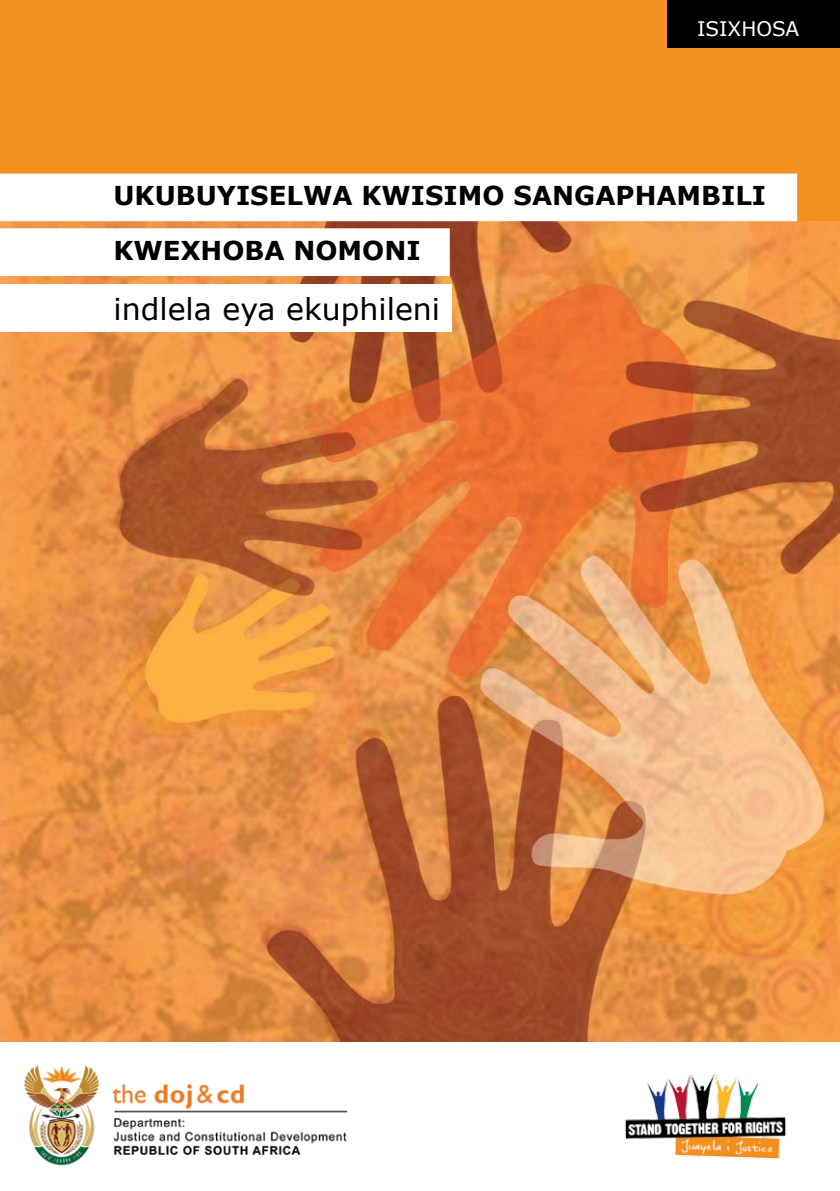
<style>
.page{position:relative;width:840px;height:1191px;background:#fff}
.page>*{position:absolute;margin:0;border:0;box-sizing:border-box;transform-origin:0 0}
.t1{font:30px "Verdana";color:#000}
.t2{font:700 26px/54.8px "Verdana";color:#000}
.t3{font:20px "Verdana";color:#fff}
</style>
<div class="page">
<div style="left:0;top:0;width:839px;height:234px;background:#f4901d"></div>
<img style="left:0;top:221px;width:839px;height:820px">
<img style="left:24px;top:1065px;width:324px;height:101px">
<div style="left:0;top:173px;width:796px;height:48px;background:#fff"></div>
<img style="left:625px;top:1074px;width:161px;height:85px">
<div style="left:0;top:284px;width:451px;height:48px;background:#fff"></div>
<div style="left:667px;top:0;width:172px;height:47px;background:#000"></div>
<svg style="left:0;top:228px;width:449px;height:48px"></svg>
<p class="t3" style="left:696px;top:16px;width:104px">ISIXHOSA</p>
<p class="t2" style="left:113px;top:167px;width:653px">UKUBUYISELWA KWISIMO SANGAPHAMBILI<br>KWEXHOBA NOMONI</p>
<p class="t1" style="left:113px;top:289px;width:328px">indlela eya ekuphileni</p>
</div>
